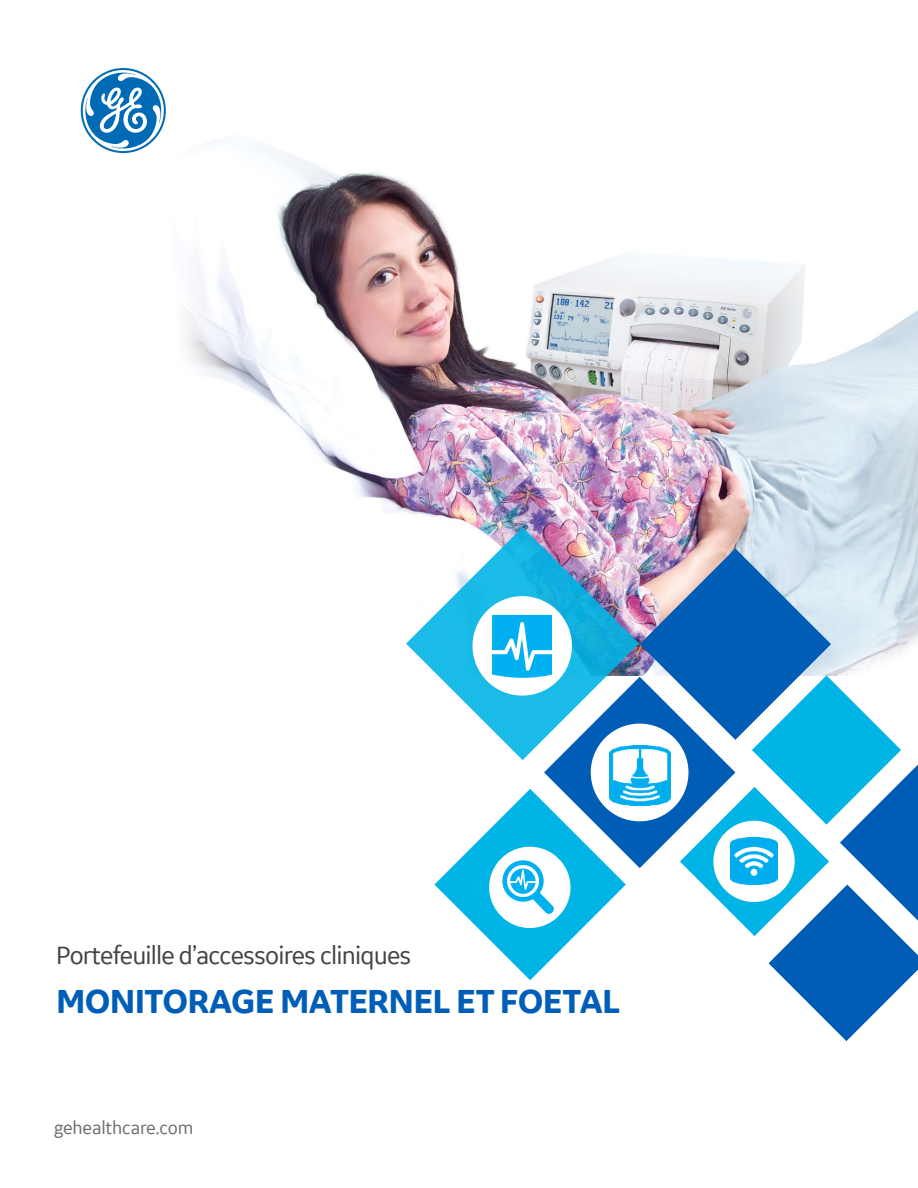
<style>
.page{position:relative;width:918px;height:1188px;background:#fff}
.page>*{position:absolute;margin:0;border:0;box-sizing:border-box;transform-origin:0 0}
.t1{font:700 36px "GE Inspira Sans";letter-spacing:-.02em;color:#005eb8}
.t2{font:27px "GE Inspira Sans";letter-spacing:-.03em;color:#454444}
.t3{font:19.5px "GE Inspira Sans";letter-spacing:-.01em;color:#706f6f}
</style>
<div class="page">
<img style="left:80px;top:107px;width:838px;height:441px">
<img style="left:406px;top:527px;width:233px;height:145px">
<svg style="left:434px;top:548px;width:484px;height:493px"></svg>
<img style="left:730px;top:838px;width:48px;height:47px">
<svg style="left:81px;top:68px;width:85px;height:85px"></svg>
<p class="t2" style="left:56px;top:939px;width:357px">Portefeuille d’accessoires cliniques</p>
<h1 class="t1" style="left:56px;top:980px;width:565px">MONITORAGE MATERNEL ET FOETAL</h1>
<p class="t3" style="left:54px;top:1116px;width:141px">gehealthcare.com</p>
</div>
